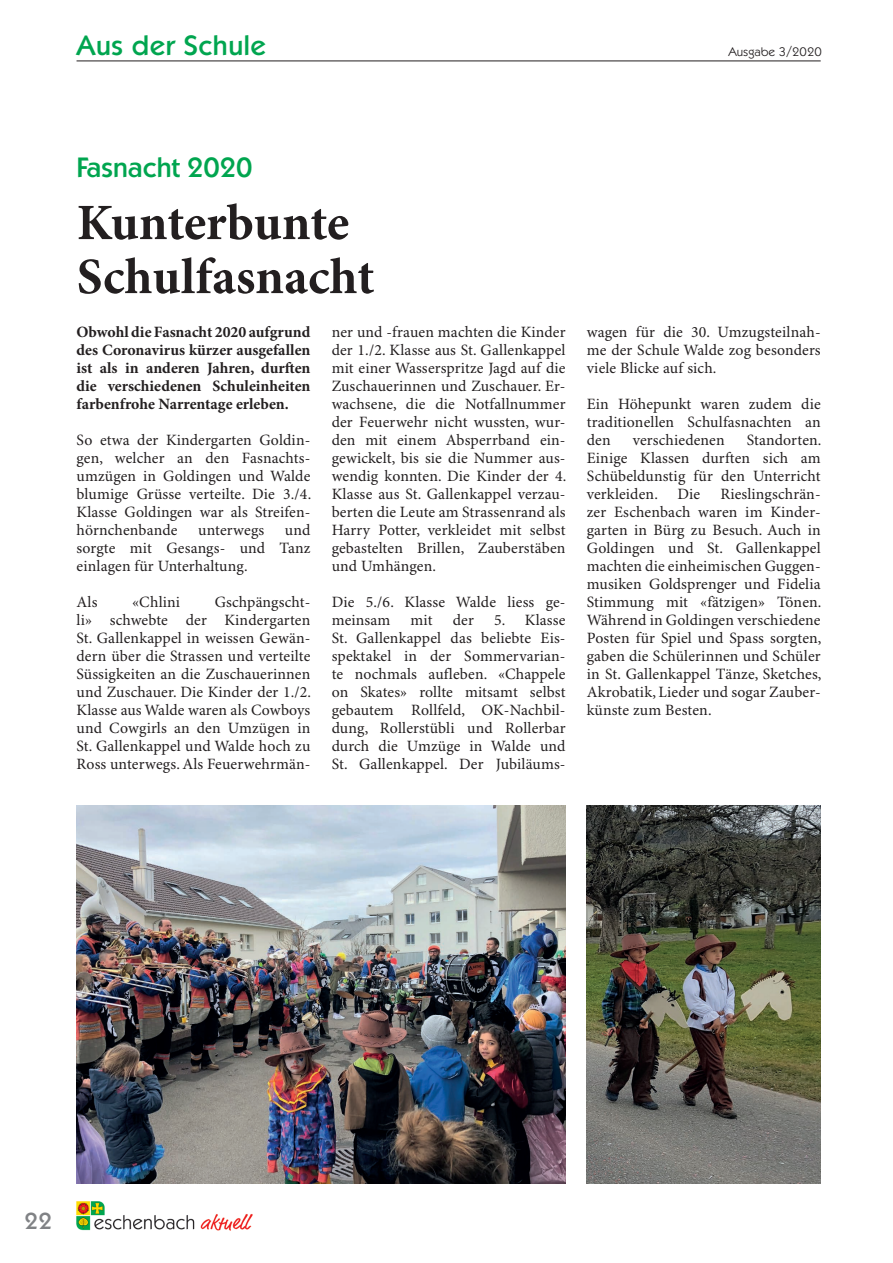
<style>
.page{position:relative;width:893px;height:1263px;background:#fff}
.page>*{position:absolute;margin:0;border:0;box-sizing:border-box;transform-origin:0 0}
.t1{font:700 51px/54px "Minion Pro";color:#231f20}
.t2{font:500 27px "Koblenz TS";letter-spacing:.02em;color:#00a54f}
.t3{font:500 27px "Koblenz TS";color:#00a54f}
.t4{font:500 22.5px "Koblenz TS";color:#808285}
.t5{font:15.75px/18px "Minion Pro";letter-spacing:.01em;color:#231f20;text-align:justify}
.t6{font:700 15.75px/18px "Minion Pro";color:#231f20;text-align:justify}
.t7{font:300 12px "Koblenz TS";color:#231f20}
</style>
<div class="page">
<hr style="left:77px;top:61px;width:744px;height:1px;background:#231f20">
<img style="left:76px;top:1201px;width:177px;height:30px">
<img style="left:77px;top:805px;width:489px;height:378px">
<img style="left:587px;top:805px;width:234px;height:378px">
<h2 class="t2" style="left:77px;top:29px;width:191px">Aus der Schule</h2>
<p class="t7" style="left:728px;top:44px;width:95px">Ausgabe 3/2020</p>
<h2 class="t3" style="left:77px;top:151px;width:177px">Fasnacht 2020</h2>
<h1 class="t1" style="left:77px;top:198px;width:299px">Kunterbunte<br>Schulfasnacht</h1>
<p class="t6" style="left:77px;top:324px;width:235px">Obwohl die Fasnacht 2020 aufgrund des Coronavirus kürzer ausgefallen ist als in anderen Jahren, durften die verschiedenen Schuleinheiten farbenfrohe Narrentage erleben.</p>
<p class="t5" style="left:77px;top:432px;width:236px">So etwa der Kindergarten Goldin&shy;gen, welcher an den Fasnachts&shy;umzügen in Goldingen und Walde blumige Grüsse verteilte. Die 3./4.<br>Klasse Goldingen war als Streifen&shy;hörnchenbande</p>
<p class="t5" style="left:332px;top:324px;width:236px">ner und -frauen machten die Kinder der 1./2. Klasse aus St. Gallenkappel mit einer Wasserspritze Jagd auf die Zuschauerinnen und Zuschauer. Er&shy;wachsene, die die Notfallnummer der Feuerwehr nicht wussten, wur&shy;den mit einem Absperrband ein&shy;gewickelt, bis sie die Nummer aus&shy;wendig konnten. Die Kinder der 4.<br>Klasse aus St. Gallenkappel verzau&shy;berten die Leute am Strassenrand als Harry Potter, verkleidet mit selbst gebastelten Brillen, Zauberstäben und Umhängen.</p>
<p class="t5" style="left:332px;top:594px;width:235px">Die 5./6. Klasse Walde liess ge&shy;meinsam</p>
<p class="t5" style="left:77px;top:522px;width:235px;text-indent:208px">und sorgte mit Gesangs- und Tanz einlagen für Unterhaltung.</p>
<p class="t5" style="left:77px;top:594px;width:22px">Als</p>
<p class="t5" style="left:132px;top:594px;width:49px">«Chlini</p>
<p class="t5" style="left:198px;top:522px;width:68px">unterwegs</p>
<p class="t5" style="left:77px;top:594px;width:236px;text-indent:138px">Gschpängscht&shy;li» schwebte der Kindergarten St. Gallenkappel in weissen Gewän&shy;dern über die Strassen und verteilte Süssigkeiten an die Zuschauerinnen und Zuschauer. Die Kinder der 1./2.<br>Klasse aus Walde waren als Cowboys und Cowgirls an den Umzügen in St. Gallenkappel und Walde hoch zu Ross unterwegs. Als Feuerwehrmän-</p>
<p class="t5" style="left:332px;top:612px;width:235px;text-indent:162px">5. Klasse St. Gallenkappel das beliebte Eis&shy;spektakel in der Sommervarian&shy;te nochmals aufleben. «Chappele on Skates» rollte mitsamt selbst gebautem Rollfeld, OK-Nachbil&shy;dung, Rollerstübli und Rollerbar durch die Umzüge in Walde und St. Gallenkappel. Der Jubiläums-</p>
<p class="t5" style="left:411px;top:612px;width:24px">mit</p>
<p class="t5" style="left:453px;top:612px;width:23px">der</p>
<p class="t5" style="left:587px;top:324px;width:235px">wagen für die 30. Umzugsteilnah&shy;me der Schule Walde zog besonders viele Blicke auf sich.</p>
<p class="t5" style="left:587px;top:396px;width:235px">Ein Höhepunkt waren zudem die traditionellen Schulfasnachten an den</p>
<p class="t5" style="left:587px;top:432px;width:236px;text-indent:160px">Standorten.<br>Einige Klassen durften sich am Schübeldunstig für den Unterricht verkleiden. Die</p>
<p class="t5" style="left:633px;top:432px;width:94px">verschiedenen</p>
<p class="t5" style="left:587px;top:486px;width:236px;text-indent:134px">Rieslingschrän&shy;zer Eschenbach waren im Kinder&shy;garten in Bürg zu Besuch. Auch in Goldingen und St. Gallenkappel machten die einheimischen Guggen&shy;musiken Goldsprenger und Fidelia Stimmung mit «fätzigen» Tönen.<br>Während in Goldingen verschiedene Posten für Spiel und Spass sorgten, gaben die Schülerinnen und Schüler in St. Gallenkappel Tänze, Sketches, Akrobatik, Lieder und sogar Zauber&shy;künste zum Besten.</p>
<h3 class="t4" style="left:25px;top:1207px;width:29px">22</h3>
</div>
